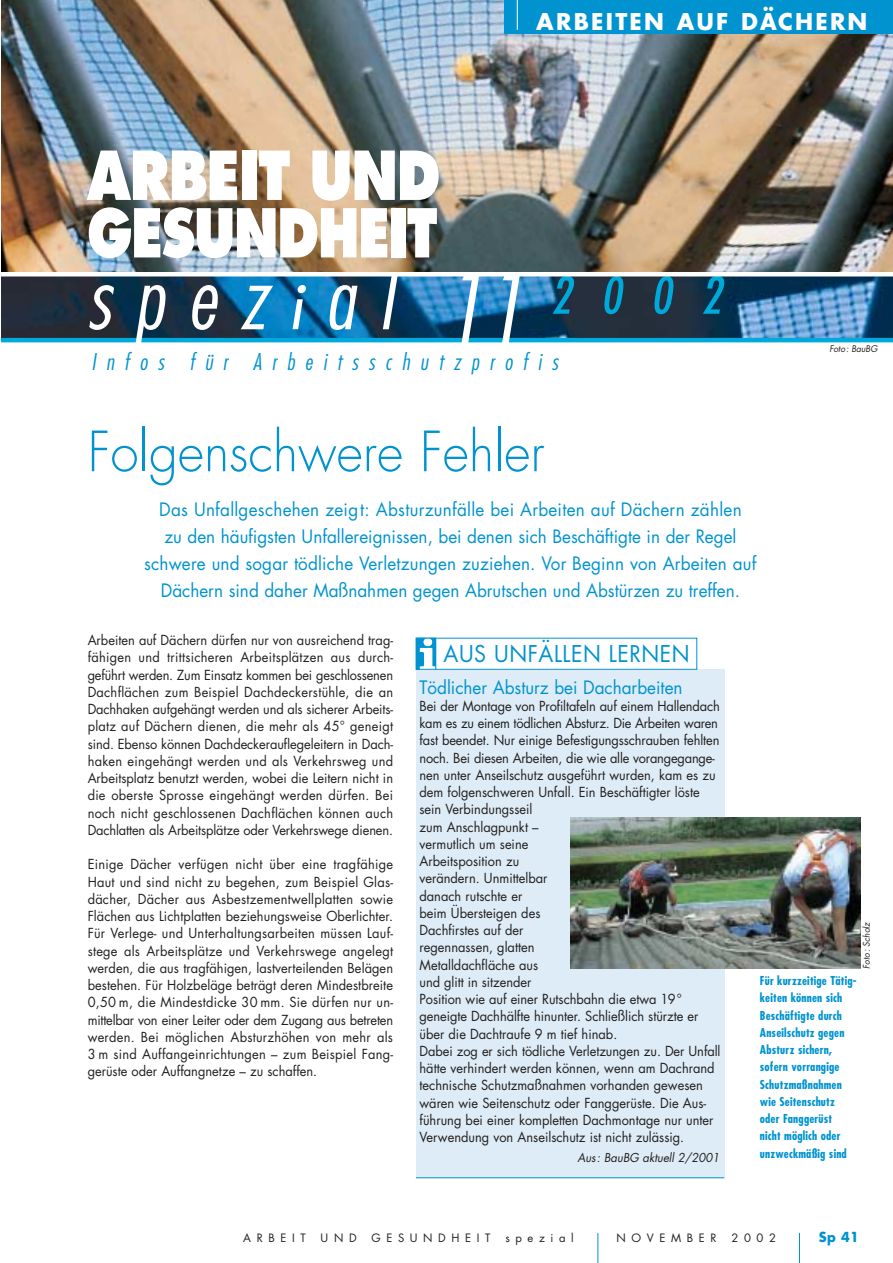
<style>
.page{position:relative;width:893px;height:1263px;background:#fff}
.page>*{position:absolute;margin:0;border:0;box-sizing:border-box;transform-origin:0 0}
.t1{font:italic 300 condensed 94.5px "Futura";color:#fff}
.t2{font:800 65.55px "Futura";letter-spacing:-.025em;color:#fff;scale:.81 1}
.t3{font:800 65.4px "Futura";letter-spacing:-.03em;color:#fff;scale:.78 1}
.t4{font:300 54px "Futura";color:#0093d0;scale:.95 1}
.t5{font:italic 300 condensed 22.5px "Futura";letter-spacing:.46em;color:#0093d0}
.t6{font:700 22.5px "Futura";letter-spacing:.1em;color:#fff}
.t7{font:22.5px "Futura";letter-spacing:.025em;color:#0093d0;scale:.95 1}
.t8{font:18px/27px "Futura";color:#0093d0;text-align:center;scale:.95 1}
.t9{font:13.5px/17.2px "Futura";color:#231f1f;text-align:justify;scale:.95 1}
.t10{font:700 13.5px "Futura";color:#0093d0;scale:.95 1}
.t11{font:700 condensed 12px/17.2px "Futura";letter-spacing:.015em;color:#0093d0}
.t12{font:italic 12px "Futura";color:#231f1f;scale:.95 1}
.t13{font:11.25px "Futura";letter-spacing:.5em;color:#231f1f}
.t14{font:italic 9px "Futura";color:#231f1f;scale:.95 1}
</style>
<div class="page">
<img style="left:1px;top:0;width:891px;height:272px">
<img style="left:1px;top:276px;width:891px;height:62px">
<hr style="left:1px;top:338px;width:891px;height:4px;background:#00a9db">
<div style="left:504px;top:0;width:388px;height:34px;background:#0093d0"></div>
<hr style="left:517px;top:0;width:1px;height:30px;background:#fff">
<svg style="left:552px;top:276px;width:173px;height:38px;background:#1b4b63"></svg>
<hr style="left:799px;top:1233px;width:1px;height:30px;background:#0093d0">
<hr style="left:597px;top:1233px;width:1px;height:30px;background:#0093d0">
<svg style="left:89px;top:276px;width:309px;height:67px"></svg>
<div style="left:416px;top:670px;width:308px;height:508px;background:#ddecf6"></div>
<div style="left:416px;top:638px;width:281px;height:32px;border:1px solid #0093d0"></div>
<img style="left:418px;top:640px;width:16px;height:28px">
<div style="left:416px;top:638px;width:20px;height:32px;border:1px solid #0093d0"></div>
<hr style="left:416px;top:1177px;width:308px;height:1px;background:#0093d0">
<img style="left:570px;top:818px;width:290px;height:151px">
<h2 class="t2" style="left:87px;top:147px;width:438px">ARBEIT UND</h2>
<h3 class="t3" style="left:87px;top:204px;width:450px">GESUNDHEIT</h3>
<h3 class="t6" style="left:536px;top:12px;width:332px">ARBEITEN AUF DÄCHERN</h3>
<h1 class="t1" style="left:443px;top:270px;width:83px">11</h1>
<h3 class="t5" style="left:91px;top:352px;width:468px">Infos für Arbeitsschutzprofis</h3>
<h3 class="t4" style="left:88px;top:427px;width:482px">Folgenschwere Fehler</h3>
<p class="t8" style="left:144px;top:497px;width:646px">Das Unfallgeschehen zeigt: Absturzunfälle bei Arbeiten auf Dächern zählen<br>zu den häufigsten Unfallereignissen, bei denen sich Beschäftigte in der Regel schwere und sogar tödliche Verletzungen zuziehen. Vor Beginn von Arbeiten auf Dächern sind daher Maßnahmen gegen Abrutschen und Abstürzen zu treffen.</p>
<p class="t14" style="left:829px;top:344px;width:52px">Foto: BauBG</p>
<p class="t9" style="left:88px;top:633px;width:323px">Arbeiten auf Dächern dürfen nur von ausreichend trag&shy;fähigen und trittsicheren Arbeitsplätzen aus durch&shy;geführt werden. Zum Einsatz kommen bei geschlossenen Dachflächen zum Beispiel Dachdeckerstühle, die an Dachhaken aufgehängt werden und als sicherer Arbeits&shy;platz auf Dächern dienen, die mehr als 45° geneigt sind. Ebenso können Dachdeckerauflegeleitern in Dach&shy;haken eingehängt werden und als Verkehrsweg und Arbeitsplatz benutzt werden, wobei die Leitern nicht in die oberste Sprosse eingehängt werden dürfen. Bei noch nicht geschlossenen Dachflächen können auch Dachlatten als Arbeitsplätze oder Verkehrswege dienen.</p>
<p class="t9" style="left:88px;top:857px;width:323px">Einige Dächer verfügen nicht über eine tragfähige Haut und sind nicht zu begehen, zum Beispiel Glas&shy;dächer, Dächer aus Asbestzementwellplatten sowie Flächen aus Lichtplatten beziehungsweise Oberlichter.<br>Für Verlege- und Unterhaltungsarbeiten müssen Lauf&shy;stege als Arbeitsplätze und Verkehrswege angelegt werden, die aus tragfähigen, lastverteilenden Belägen bestehen. Für Holzbeläge beträgt deren Mindestbreite 0,50 m, die Mindestdicke 30 mm. Sie dürfen nur un&shy;mittelbar von einer Leiter oder dem Zugang aus betreten werden. Bei möglichen Absturzhöhen von mehr als 3 m sind Auffangeinrichtungen – zum Beispiel Fang&shy;gerüste oder Auffangnetze – zu schaffen.</p>
<h3 class="t7" style="left:443px;top:643px;width:260px">AUS UNFÄLLEN LERNEN</h3>
<h3 class="t8" style="left:419px;top:675px;width:278px">Tödlicher Absturz bei Dacharbeiten</h3>
<p class="t9" style="left:419px;top:698px;width:318px;text-align:left">Bei der Montage von Profiltafeln auf einem Hallendach kam es zu einem tödlichen Absturz. Die Arbeiten waren fast beendet. Nur einige Befestigungsschrauben fehlten noch. Bei diesen Arbeiten, die wie alle vorangegange&shy;nen unter Anseilschutz ausgeführt wurden, kam es zu dem folgenschweren Unfall. Ein Beschäftigter löste sein Verbindungsseil<br>zum Anschlagpunkt –<br>vermutlich um seine<br>Arbeitsposition zu<br>verändern. Unmittelbar<br>danach rutschte er<br>beim Übersteigen des<br>Dachfirstes auf der<br>regennassen, glatten<br>Metalldachfläche aus<br>und glitt in sitzender<br>Position wie auf einer Rutschbahn die etwa 19° geneigte Dachhälfte hinunter. Schließlich stürzte er über die Dachtraufe 9 m tief hinab.<br>Dabei zog er sich tödliche Verletzungen zu. Der Unfall hätte verhindert werden können, wenn am Dachrand technische Schutzmaßnahmen vorhanden gewesen wären wie Seitenschutz oder Fanggerüste. Die Aus&shy;führung bei einer kompletten Dachmontage nur unter Verwendung von Anseilschutz ist nicht zulässig.</p>
<p class="t12" style="left:577px;top:1152px;width:151px">Aus: BauBG aktuell 2/2001</p>
<p class="t14" style="left:862px;top:969px;width:51px;rotate:-90deg">Foto: Scholz</p>
<p class="t11" style="left:759px;top:973px;width:98px">Für kurzzeitige Tätig&shy;keiten können sich<br>Beschäftigte durch<br>Anseilschutz gegen<br>Absturz sichern, sofern vorrangige<br>Schutzmaßnahmen wie Seitenschutz oder Fanggerüst<br>nicht möglich oder unzweckmäßig sind</p>
<p class="t13" style="left:243px;top:1232px;width:64px">ARBEIT</p>
<p class="t13" style="left:320px;top:1232px;width:37px">UND</p>
<p class="t13" style="left:371px;top:1232px;width:120px">GESUNDHEIT</p>
<p class="t13" style="left:505px;top:1232px;width:70px">spezial</p>
<p class="t13" style="left:616px;top:1232px;width:102px">NOVEMBER</p>
<p class="t13" style="left:731px;top:1232px;width:46px">2002</p>
<p class="t10" style="left:818px;top:1231px;width:44px">Sp 41</p>
</div>
